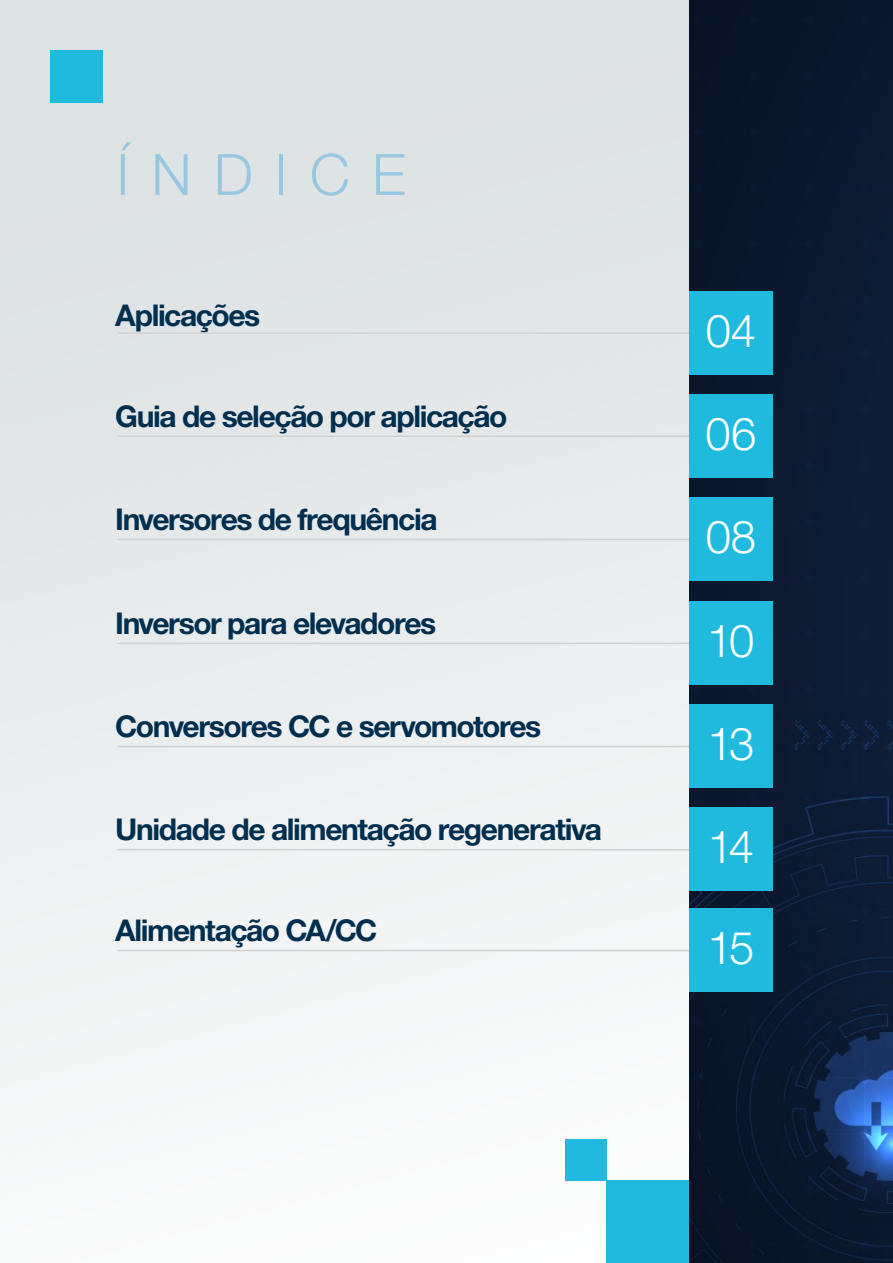
<style>
.page{position:relative;width:893px;height:1263px;background:#fff}
.page>*{position:absolute;margin:0;border:0;box-sizing:border-box;transform-origin:0 0}
.t1{font:300 57px "Helvetica Neue LT Pro";letter-spacing:.39em;color:#97c7e1}
.t2{font:300 45.45px "Helvetica Neue LT Pro";letter-spacing:-.07em;color:#fff}
.t3{font:700 30px "Helvetica Neue LT Pro";letter-spacing:-.045em;color:#002e4e}
</style>
<div class="page">
<div style="left:689px;top:0;width:204px;height:710px;background:#0c1930"></div>
<img style="left:689px;top:710px;width:204px;height:553px">
<img style="left:0;top:0;width:689px;height:1181px">
<hr style="left:117px;top:332px;width:653px;height:2px;background:#d1d1d1">
<div style="left:689px;top:291px;width:84px;height:84px;background:#20badf"></div>
<hr style="left:117px;top:435px;width:640px;height:2px;background:#d1d1d1">
<div style="left:689px;top:394px;width:84px;height:84px;background:#20badf"></div>
<hr style="left:117px;top:643px;width:644px;height:1px;background:#d1d1d1">
<div style="left:689px;top:601px;width:84px;height:83px;background:#20badf"></div>
<hr style="left:117px;top:746px;width:637px;height:1px;background:#d1d1d1">
<div style="left:689px;top:704px;width:84px;height:84px;background:#20badf"></div>
<hr style="left:117px;top:849px;width:640px;height:1px;background:#d1d1d1">
<div style="left:689px;top:807px;width:84px;height:84px;background:#20badf"></div>
<hr style="left:117px;top:950px;width:641px;height:1px;background:#d1d1d1">
<div style="left:689px;top:908px;width:84px;height:84px;background:#20badf"></div>
<hr style="left:117px;top:539px;width:645px;height:1px;background:#d1d1d1">
<div style="left:689px;top:498px;width:84px;height:83px;background:#20badf"></div>
<div style="left:51px;top:51px;width:52px;height:52px;background:#20badf"></div>
<div style="left:606px;top:1180px;width:83px;height:83px;background:#20badf"></div>
<div style="left:566px;top:1140px;width:41px;height:41px;background:#20badf"></div>
<h1 class="t1" style="left:117px;top:140px;width:291px">ÍNDICE</h1>
<p class="t3" style="left:115px;top:296px;width:147px">Aplicações</p>
<h2 class="t2" style="left:706px;top:303px;width:52px">04</h2>
<p class="t3" style="left:115px;top:397px;width:394px">Guia de seleção por aplicação</p>
<p class="t3" style="left:115px;top:500px;width:324px">Inversores de frequência</p>
<p class="t3" style="left:115px;top:604px;width:322px">Inversor para elevadores</p>
<p class="t3" style="left:115px;top:707px;width:428px">Conversores CC e servomotores</p>
<p class="t3" style="left:115px;top:810px;width:488px">Unidade de alimentação regenerativa</p>
<p class="t3" style="left:115px;top:911px;width:264px">Alimentação CA/CC</p>
<h2 class="t2" style="left:705px;top:406px;width:52px">06</h2>
<h2 class="t2" style="left:706px;top:509px;width:52px">08</h2>
<h2 class="t2" style="left:707px;top:613px;width:49px">10</h2>
<h2 class="t2" style="left:707px;top:716px;width:48px">13</h2>
<h2 class="t2" style="left:708px;top:819px;width:48px">14</h2>
<h2 class="t2" style="left:707px;top:920px;width:48px">15</h2>
</div>
